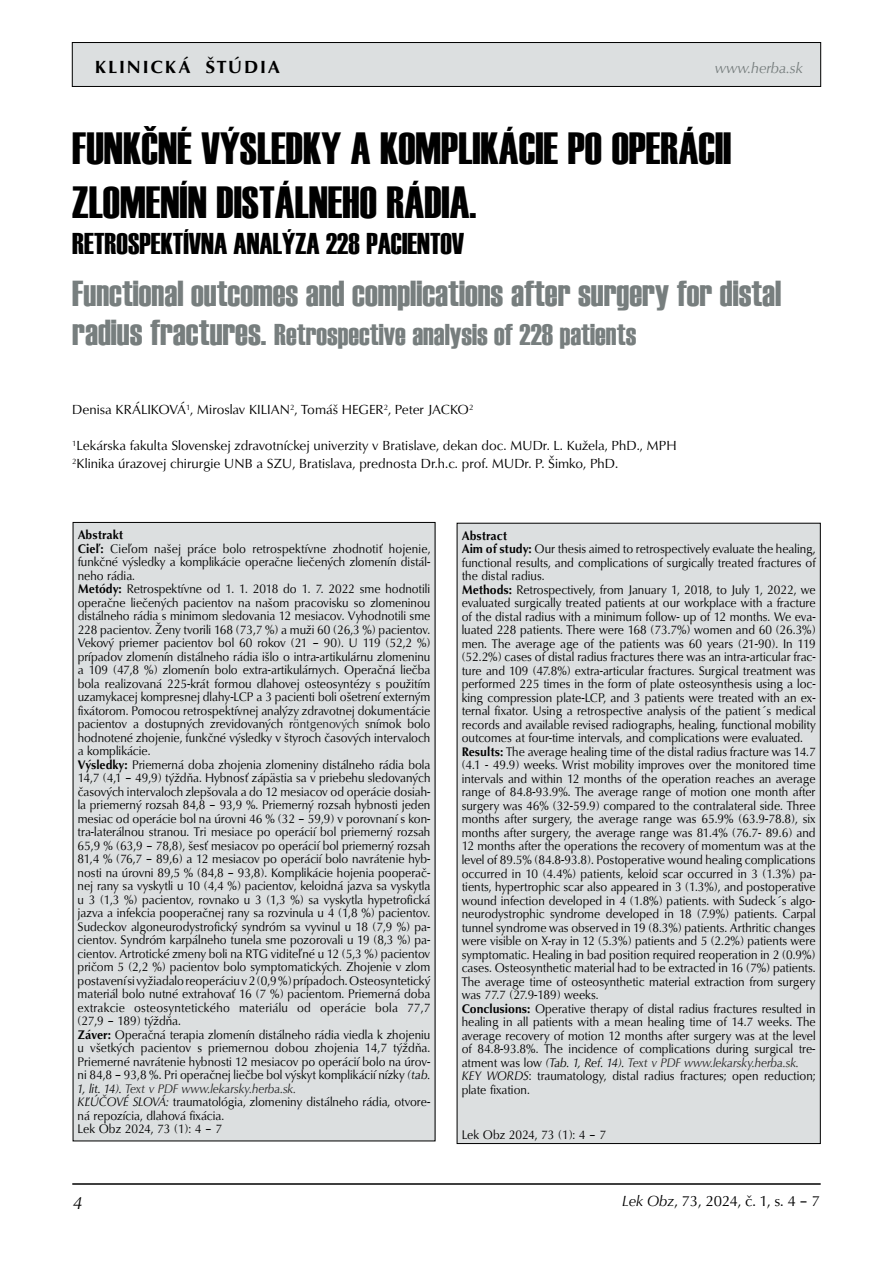
<style>
.page{position:relative;width:893px;height:1263px;background:#fff}
.page>*{position:absolute;margin:0;border:0;box-sizing:border-box;transform-origin:0 0}
.t1{font:45px/54px "Haettenschweiler";color:#000}
.t2{font:36px "Haettenschweiler";color:#777e7e}
.t3{font:30px "Haettenschweiler";color:#777e7e}
.t4{font:30px "Haettenschweiler";color:#000}
.t5{font:700 18px "URW Classico TEE";letter-spacing:.1em;color:#000}
.t6{font:italic 18px "URW Classico TEE";color:#000}
.t7{font:15px "URW Classico TEE";color:#000}
.t8{font:italic 15px "URW Classico TEE";color:#777e7e}
.t9{font:13.5px/18px "URW Classico TEE";color:#000}
.t10{font:12.75px/13.5px "URW Classico TEE";color:#000;scale:.94 1}
.s1{font-size:36px}
.s2{font-weight:700}
.s3{color:#1a1b1d}
.s4{font-style:italic}
.s5{font-style:italic;color:#252525}
</style>
<div class="page">
<div style="left:72px;top:43px;width:749px;height:43px;background:#dcdfe0"></div>
<div style="left:72px;top:42px;width:749px;height:45px;border:1px solid #000"></div>
<hr style="left:72px;top:1183px;width:749px;height:2px;background:#000">
<div style="left:73px;top:522px;width:362px;height:619px;background:#dcdfe0"></div>
<div style="left:457px;top:523px;width:363px;height:620px;background:#dcdfe0"></div>
<h3 class="t5" style="left:95px;top:56px;width:187px">KLINICKÁ ŠTÚDIA</h3>
<p class="t8" style="left:715px;top:59px;width:90px">www.herba.sk</p>
<h1 class="t1" style="left:72px;top:121px;width:661px">FUNKČNÉ VÝSLEDKY A KOMPLIKÁCIE PO OPERÁCII<br>ZLOMENÍN DISTÁLNEHO RÁDIA.</h1>
<h3 class="t4" style="left:72px;top:223px;width:394px">RETROSPEKTÍVNA ANALÝZA 228 PACIENTOV</h3>
<h2 class="t2" style="left:72px;top:269px;width:711px">Functional outcomes and complications after surgery for distal</h2>
<h3 class="t3" style="left:72px;top:314px;width:566px"><span class="s1">radius fractures.</span> Retrospective analysis of 228 patients</h3>
<p class="t9" style="left:72px;top:401px;width:403px">Denisa KRÁLIKOVÁ<sup>1</sup>, Miroslav KILIAN<sup>2</sup>, Tomáš HEGER<sup>2</sup>, Peter JACKO<sup>2</sup></p>
<p class="t9" style="left:72px;top:437px;width:606px"><sup>1</sup>Lekárska fakulta Slovenskej zdravotníckej univerzity v Bratislave, dekan doc. MUDr. L. Kužela, PhD., MPH<br><sup>2</sup>Klinika úrazovej chirurgie UNB a SZU, Bratislava, prednosta Dr.h.c. prof. MUDr. P. Šimko, PhD.</p>
<p class="t10" style="left:78px;top:528px;width:377px"><span class="s2">Abstrakt<br>Cieľ:</span> Cieľom našej práce bolo retrospektívne zhodnotiť hojenie, funkčné výsledky a komplikácie operačne liečených zlomenín distál&shy;neho rádia.<br><span class="s2">Metódy:</span> Retrospektívne od 1. 1. 2018 do 1. 7. 2022 sme hodnotili operačne liečených pacientov na našom pracovisku so zlomeninou distálneho rádia s minimom sledovania 12 mesiacov. Vyhodnotili sme 228 pacientov. Ženy tvorili 168 (73,7 %) a muži 60 (26,3 %) pacientov.<br>Vekový priemer pacientov bol 60 rokov (21 – 90). U 119 (52,2 %) prípadov zlomenín distálneho rádia išlo o intra-artikulárnu zlomeninu a 109 (47,8 %) zlomenín bolo extra-artikulárnych. Operačná liečba bola realizovaná 225-krát formou dlahovej osteosyntézy s použitím uzamykacej kompresnej dlahy-LCP a 3 pacienti boli ošetrení externým fixátorom. Pomocou retrospektívnej analýzy zdravotnej dokumentácie pacientov a dostupných zrevidovaných r<span class="s3">öntgenových</span> snímok bolo hodnotené zhojenie, funkčné výsledky v štyroch časových intervaloch a komplikácie.<br><span class="s2">Výsledky:</span> Priemerná doba zhojenia zlomeniny distálneho rádia bola 14,7 (4,1 – 49,9) týždňa. Hybnosť zápästia sa v priebehu sledovaných časových intervaloch zlepšovala a do 12 mesiacov od operácie dosiah&shy;la priemerný rozsah 84,8 – 93,9 %. Priemerný rozsah hybnosti jeden mesiac od operácie bol na úrovni 46 % (32 – 59,9) v porovnaní s kon&shy;tra-laterálnou stranou. Tri mesiace po operácií bol priemerný rozsah 65,9 % (63,9 – 78,8), šesť mesiacov po operácií bol priemerný rozsah 81,4 % (76,7 – 89,6) a 12 mesiacov po operácií bolo navrátenie hyb&shy;nosti na úrovni 89,5 % (84,8 – 93,8). Komplikácie hojenia pooperač&shy;nej rany sa vyskytli u 10 (4,4 %) pacientov, keloidná jazva sa vyskytla u 3 (1,3 %) pacientov, rovnako u 3 (1,3 %) sa vyskytla hypetrofická jazva a infekcia pooperačnej rany sa rozvinula u 4 (1,8 %) pacientov.<br>Sudeckov algoneurodystrofický syndróm sa vyvinul u 18 (7,9 %) pa&shy;cientov. Syndróm karpálneho tunela sme pozorovali u 19 (8,3 %) pa&shy;cientov. Artrotické zmeny boli na RTG viditeľné u 12 (5,3 %) pacientov pričom 5 (2,2 %) pacientov bolo symptomatických. Zhojenie v zlom postavení si vyžiadalo reoperáciu v 2 (0,9%) prípadoch. Osteosyntetický materiál bolo nutné extrahovať 16 (7 %) pacientom. Priemerná doba extrakcie osteosyntetického materiálu od operácie bola 77,7 (27,9 – 189) týždňa.<br><span class="s2">Záver:</span> Operačná terapia zlomenín distálneho rádia viedla k zhojeniu u všetkých pacientov s priemernou dobou zhojenia 14,7 týždňa.<br>Priemerné navrátenie hybnosti 12 mesiacov po operácií bolo na úrov&shy;ni 84,8 – 93,8 %. Pri operačnej liečbe bol výskyt komplikácií nízky <span class="s4">(tab.<br>1, lit. 14).</span> <span class="s5">Text v PDF www.lekarsky.herba.sk.<br></span><span class="s4">KĽÚČOVÉ SLOVÁ:</span> traumatológia, zlomeniny distálneho rádia, otvore&shy;ná repozícia, dlahová fixácia.<br>Lek Obz 2024, 73 (1): 4 – 7</p>
<p class="t10" style="left:462px;top:529px;width:378px"><span class="s2">Abstract<br>Aim of study:</span> Our thesis aimed to retrospectively evaluate the healing, functional results, and complications of surgically treated fractures of the distal radius.<br><span class="s2">Methods:</span> Retrospectively, from January 1, 2018, to July 1, 2022, we evaluated surgically treated patients at our workplace with a fracture of the distal radius with a minimum follow- up of 12 months. We eva&shy;luated 228 patients. There were 168 (73.7%) women and 60 (26.3%) men. The average age of the patients was 60 years (21-90). In 119 (52.2%) cases of distal radius fractures there was an intra-articular frac&shy;ture and 109 (47.8%) extra-articular fractures. Surgical treatment was performed 225 times in the form of plate osteosynthesis using a loc&shy;king compression plate-LCP, and 3 patients were treated with an ex&shy;ternal fixator. Using a retrospective analysis of the patient´s medical records and available revised radiographs, healing, functional mobility outcomes at four-time intervals, and complications were evaluated.<br><span class="s2">Results:</span> The average healing time of the distal radius fracture was 14.7 (4.1 - 49.9) weeks. Wrist mobility improves over the monitored time intervals and within 12 months of the operation reaches an average range of 84.8-93.9%. The average range of motion one month after surgery was 46% (32-59.9) compared to the contralateral side. Three months after surgery, the average range was 65.9% (63.9-78.8), six months after surgery, the average range was 81.4% (76.7- 89.6) and 12 months after the operations the recovery of momentum was at the level of 89.5% (84.8-93.8). Postoperative wound healing complications occurred in 10 (4.4%) patients, keloid scar occurred in 3 (1.3%) pa&shy;tients, hypertrophic scar also appeared in 3 (1.3%), and postoperative wound infection developed in 4 (1.8%) patients. with Sudeck´s algo&shy;neurodystrophic syndrome developed in 18 (7.9%) patients. Carpal tunnel syndrome was observed in 19 (8.3%) patients. Arthritic changes were visible on X-ray in 12 (5.3%) patients and 5 (2.2%) patients were symptomatic. Healing in bad position required reoperation in 2 (0.9%) cases. Osteosynthetic material had to be extracted in 16 (7%) patients.<br>The average time of osteosynthetic material extraction from surgery was 77.7 (27.9-189) weeks.<br><span class="s2">Conclusions:</span> Operative therapy of distal radius fractures resulted in healing in all patients with a mean healing time of 14.7 weeks. The average recovery of motion 12 months after surgery was at the level of 84.8-93.8%. The incidence of complications during surgical tre&shy;atment was low <span class="s4">(Tab. 1, Ref. 14).</span> <span class="s5">Text v PDF www.lekarsky.herba.sk.<br></span><span class="s4">KEY WORDS</span>: traumatology, distal radius fractures; open reduction; plate fixation.</p>
<p class="t10" style="left:462px;top:1128px;width:155px">Lek Obz 2024, 73 (1): 4 – 7</p>
<h3 class="t6" style="left:73px;top:1191px;width:10px">4</h3>
<p class="t7" style="left:622px;top:1191px;width:199px"><span class="s4">Lek Obz</span>, 73, 2024, č. 1, s. 4 – 7</p>
</div>
